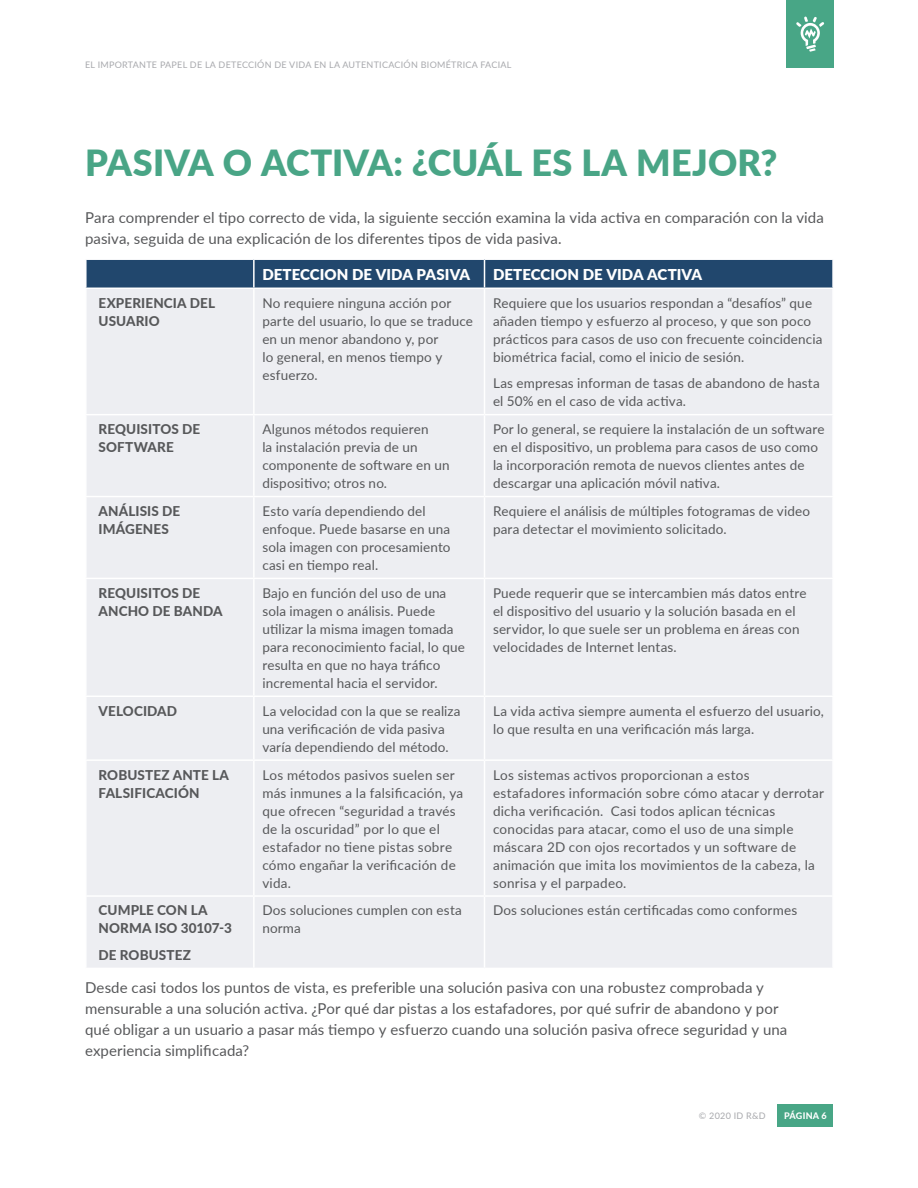
<style>
.page{position:relative;width:918px;height:1188px;background:#fff}
.page>*{position:absolute;margin:0;border:0;box-sizing:border-box;transform-origin:0 0}
.HEADING{font:900 36px "Lato";letter-spacing:.005em;color:#49a586}
.COPY{font:15px/21px "Lato";letter-spacing:.005em;color:#57585a}
.COPY-2{font:900 15px "Lato";letter-spacing:.01em;color:#fff}
.COPY-3{font:13.5px/18px "Lato";letter-spacing:.01em;color:#57585a}
.COPY-4{font:800 13.5px/18px "Lato";letter-spacing:.01em;color:#57585a}
.t1{font:9px "Lato";letter-spacing:.03em;color:#a8a9ad}
.t2{font:800 9px "Lato";letter-spacing:.03em;color:#fff}
</style>
<div class="page">
<div style="left:786px;top:0;width:48px;height:68px;background:#48a686"></div>
<svg style="left:796px;top:16px;width:29px;height:36px"></svg>
<div style="left:777px;top:1104px;width:56px;height:23px;background:#48a686"></div>
<div style="left:87px;top:289px;width:745px;height:679px;background:#edeef2"></div>
<svg style="left:86px;top:259px;width:746px;height:29px;background:#2d5074"></svg>
<hr style="left:253px;top:289px;width:2px;height:125px;background:#fff">
<hr style="left:484px;top:289px;width:1px;height:125px;background:#fff">
<hr style="left:85px;top:414px;width:169px;height:1px;background:#fff">
<hr style="left:254px;top:414px;width:231px;height:1px;background:#fff">
<hr style="left:253px;top:415px;width:2px;height:81px;background:#fff">
<hr style="left:485px;top:414px;width:349px;height:1px;background:#fff">
<hr style="left:484px;top:415px;width:1px;height:81px;background:#fff">
<hr style="left:85px;top:496px;width:169px;height:1px;background:#fff">
<hr style="left:254px;top:496px;width:231px;height:1px;background:#fff">
<hr style="left:253px;top:497px;width:2px;height:81px;background:#fff">
<hr style="left:485px;top:496px;width:349px;height:1px;background:#fff">
<hr style="left:484px;top:497px;width:1px;height:81px;background:#fff">
<hr style="left:85px;top:578px;width:169px;height:1px;background:#fff">
<hr style="left:254px;top:578px;width:231px;height:1px;background:#fff">
<hr style="left:253px;top:579px;width:2px;height:117px;background:#fff">
<hr style="left:485px;top:578px;width:349px;height:1px;background:#fff">
<hr style="left:484px;top:579px;width:1px;height:117px;background:#fff">
<hr style="left:85px;top:696px;width:169px;height:1px;background:#fff">
<hr style="left:254px;top:696px;width:231px;height:1px;background:#fff">
<hr style="left:253px;top:697px;width:2px;height:62px;background:#fff">
<hr style="left:485px;top:696px;width:349px;height:1px;background:#fff">
<hr style="left:484px;top:697px;width:1px;height:62px;background:#fff">
<hr style="left:85px;top:759px;width:169px;height:2px;background:#fff">
<hr style="left:254px;top:759px;width:231px;height:2px;background:#fff">
<hr style="left:253px;top:761px;width:2px;height:134px;background:#fff">
<hr style="left:485px;top:759px;width:349px;height:2px;background:#fff">
<hr style="left:484px;top:761px;width:1px;height:134px;background:#fff">
<hr style="left:85px;top:895px;width:169px;height:2px;background:#fff">
<hr style="left:254px;top:895px;width:231px;height:2px;background:#fff">
<hr style="left:253px;top:897px;width:2px;height:71px;background:#fff">
<hr style="left:485px;top:895px;width:349px;height:2px;background:#fff">
<hr style="left:484px;top:897px;width:1px;height:71px;background:#fff">
<p class="t1" style="left:85px;top:58px;width:428px">EL IMPORTANTE PAPEL DE LA DETECCIÓN DE VIDA EN LA AUTENTICACIÓN BIOMÉTRICA FACIAL</p>
<p class="HEADING" style="left:85px;top:136px;width:694px">PASIVA O ACTIVA: ¿CUÁL ES LA MEJOR?</p>
<p class="COPY" style="left:85px;top:206px;width:740px">Para comprender el tipo correcto de vida, la siguiente sección examina la vida activa en comparación con la vida pasiva, seguida de una explicación de los diferentes tipos de vida pasiva.</p>
<p class="COPY-2" style="left:262px;top:263px;width:209px">DETECCION DE VIDA PASIVA</p>
<p class="COPY-2" style="left:493px;top:263px;width:211px">DETECCION DE VIDA ACTIVA</p>
<p class="COPY-4" style="left:99px;top:293px;width:118px">EXPERIENCIA DEL<br>USUARIO</p>
<p class="COPY-3" style="left:262px;top:293px;width:212px">No requiere ninguna acción por parte del usuario, lo que se traduce en un menor abandono y, por<br>lo general, en menos tiempo y esfuerzo.</p>
<p class="COPY-3" style="left:493px;top:293px;width:331px">Requiere que los usuarios respondan a “desafíos” que añaden tiempo y esfuerzo al proceso, y que son poco prácticos para casos de uso con frecuente coincidencia biométrica facial, como el inicio de sesión.</p>
<p class="COPY-3" style="left:493px;top:374px;width:328px">Las empresas informan de tasas de abandono de hasta el 50% en el caso de vida activa.</p>
<p class="COPY-4" style="left:99px;top:420px;width:103px">REQUISITOS DE<br>SOFTWARE</p>
<p class="COPY-3" style="left:262px;top:420px;width:189px">Algunos métodos requieren<br>la instalación previa de un componente de software en un dispositivo; otros no.</p>
<p class="COPY-3" style="left:493px;top:420px;width:333px">Por lo general, se requiere la instalación de un software en el dispositivo, un problema para casos de uso como la incorporación remota de nuevos clientes antes de descargar una aplicación móvil nativa.</p>
<p class="COPY-4" style="left:99px;top:501px;width:83px">ANÁLISIS DE<br>IMÁGENES</p>
<p class="COPY-3" style="left:262px;top:501px;width:190px">Esto varía dependiendo del enfoque. Puede basarse en una sola imagen con procesamiento casi en tiempo real.</p>
<p class="COPY-3" style="left:493px;top:501px;width:319px">Requiere el análisis de múltiples fotogramas de video para detectar el movimiento solicitado.</p>
<p class="COPY-4" style="left:99px;top:583px;width:126px">REQUISITOS DE<br>ANCHO DE BANDA</p>
<p class="COPY-3" style="left:262px;top:583px;width:204px">Bajo en función del uso de una sola imagen o análisis. Puede utilizar la misma imagen tomada para reconocimiento facial, lo que resulta en que no haya tráfico incremental hacia el servidor.</p>
<p class="COPY-3" style="left:493px;top:583px;width:315px">Puede requerir que se intercambien más datos entre el dispositivo del usuario y la solución basada en el servidor, lo que suele ser un problema en áreas con velocidades de Internet lentas.</p>
<p class="COPY-4" style="left:99px;top:701px;width:80px">VELOCIDAD</p>
<p class="COPY-3" style="left:262px;top:701px;width:200px">La velocidad con la que se realiza una verificación de vida pasiva varía dependiendo del método.</p>
<p class="COPY-3" style="left:493px;top:701px;width:332px">La vida activa siempre aumenta el esfuerzo del usuario, lo que resulta en una verificación más larga.</p>
<p class="COPY-4" style="left:99px;top:765px;width:132px">ROBUSTEZ ANTE LA<br>FALSIFICACIÓN</p>
<p class="COPY-3" style="left:262px;top:765px;width:203px">Los métodos pasivos suelen ser más inmunes a la falsificación, ya que ofrecen “seguridad a través de la oscuridad” por lo que el estafador no tiene pistas sobre cómo engañar la verificación de vida.</p>
<p class="COPY-3" style="left:493px;top:765px;width:333px">Los sistemas activos proporcionan a estos estafadores información sobre cómo atacar y derrotar dicha verificación. Casi todos aplican técnicas conocidas para atacar, como el uso de una simple máscara 2D con ojos recortados y un software de animación que imita los movimientos de la cabeza, la sonrisa y el parpadeo.</p>
<p class="COPY-4" style="left:99px;top:901px;width:135px">CUMPLE CON LA<br>NORMA ISO 30107-3</p>
<p class="COPY-4" style="left:99px;top:945px;width:94px">DE ROBUSTEZ</p>
<p class="COPY-3" style="left:262px;top:901px;width:201px">Dos soluciones cumplen con esta norma</p>
<p class="COPY-3" style="left:493px;top:901px;width:306px">Dos soluciones están certificadas como conformes</p>
<p class="COPY" style="left:85px;top:976px;width:704px">Desde casi todos los puntos de vista, es preferible una solución pasiva con una robustez comprobada y mensurable a una solución activa. ¿Por qué dar pistas a los estafadores, por qué sufrir de abandono y por qué obligar a un usuario a pasar más tiempo y esfuerzo cuando una solución pasiva ofrece seguridad y una experiencia simplificada?</p>
<p class="t1" style="left:699px;top:1109px;width:68px">© 2020 ID R&amp;D</p>
<p class="t2" style="left:784px;top:1109px;width:44px">PÁGINA 6</p>
</div>
